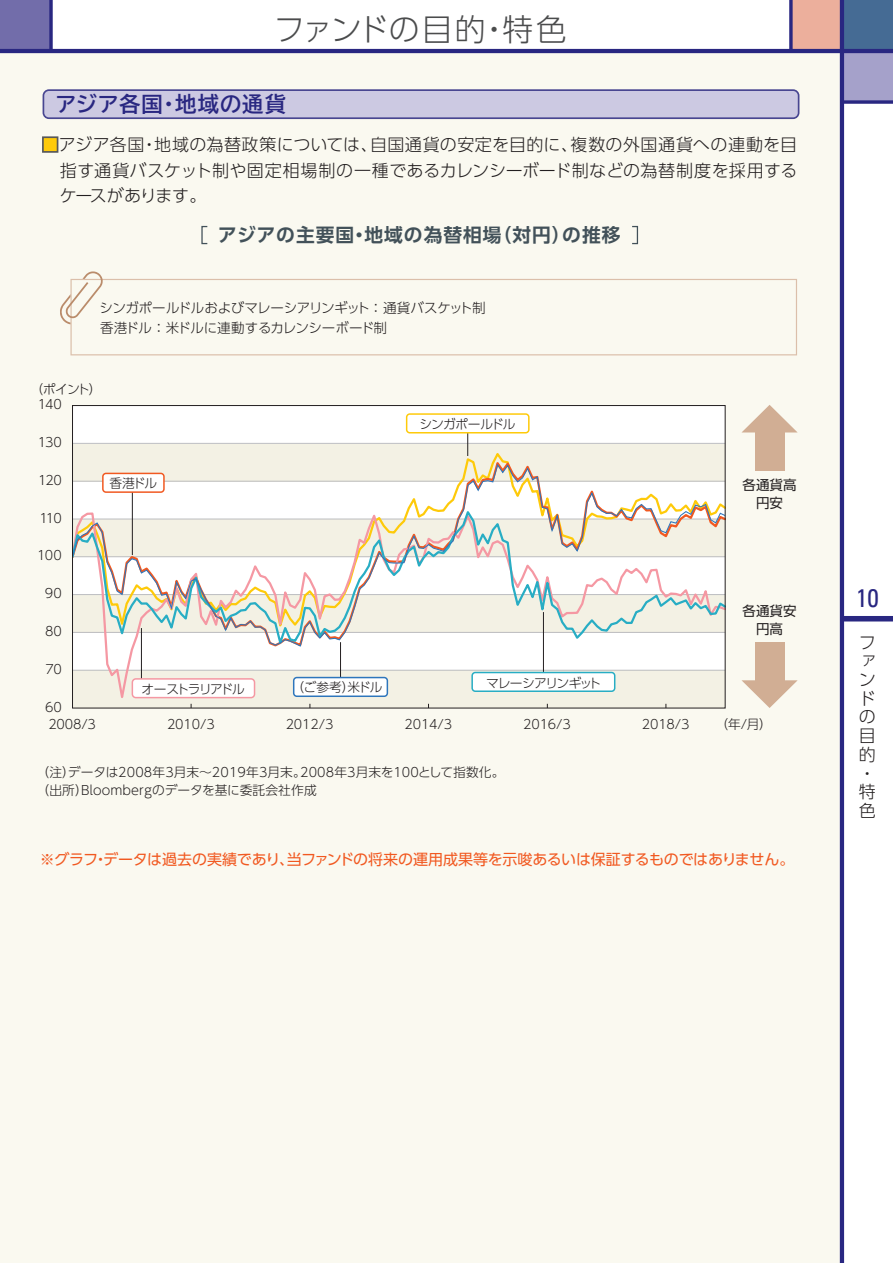
<style>
.page{position:relative;width:893px;height:1263px;background:#fff}
.page>*{position:absolute;margin:0;border:0;box-sizing:border-box;transform-origin:0 0}
.t1{font:300 30.9px "UD Shin Go Pro";letter-spacing:.005em;color:#4b4c4d}
.t2{font:condensed 25.5px "Univers";color:#292781}
.t3{font:700 21.3px "TBUD Go Std";letter-spacing:.045em;color:#292781}
.t4{font:700 18.75px "UD Shin Go Pro De";letter-spacing:.05em;color:#425159}
.t5{font:300 16.95px/18.8px "UD Shin Go Pro";letter-spacing:.015em;color:#231f20}
.t6{font:15px "UD Shin Go Pro";letter-spacing:-.015em;color:#f15921}
.t7{font:300 13.5px/20.2px "UD Shin Go Pro";letter-spacing:-.035em;color:#231f20}
.t8{font:13.5px/18.1px "UD Shin Go Pro";color:#231f20;text-align:center}
.t9{font:300 12.75px/15.1px "UD Shin Go Pro";letter-spacing:-.015em;color:#231f20}
.t10{font:300 12.75px/18.1px "UD Shin Go Pro";letter-spacing:.01em;color:#231f20}
.t11{font:300 12.75px "UD Shin Go Pro";letter-spacing:-.095em;color:#231f20}
.t12{font:300 12.75px "UD Shin Go Pro";letter-spacing:-.11em;color:#231f20}
.t13{font:300 12.75px "UD Shin Go Pro";letter-spacing:-.075em;color:#231f20}
.s1{color:#feca0a}
</style>
<div class="page">
<div style="left:0;top:0;width:51px;height:51px;background:#726daa"></div>
<svg style="left:49px;top:0;width:4px;height:49px"></svg>
<div style="left:842px;top:0;width:51px;height:51px;background:#456b94"></div>
<div style="left:842px;top:51px;width:51px;height:51px;background:#a5a1ca"></div>
<div style="left:791px;top:0;width:51px;height:51px;background:#ecaf9c"></div>
<div style="left:0;top:51px;width:842px;height:1212px;background:#faf9f0"></div>
<div style="left:842px;top:616px;width:51px;height:5px;background:#292781"></div>
<hr style="left:840px;top:0;width:4px;height:1263px;background:#292781">
<hr style="left:0;top:49px;width:893px;height:4px;background:#292781">
<svg style="left:844px;top:100px;width:49px;height:4px"></svg>
<svg style="left:789px;top:0;width:4px;height:49px"></svg>
<svg style="left:43px;top:89px;width:756px;height:30px;background:#bdbad8"></svg>
<div style="left:42px;top:136px;width:16px;height:17px;border:2px solid #57585a"></div>
<div style="left:755px;top:429px;width:29px;height:42px;background:#d1ae94"></div>
<svg style="left:742px;top:405px;width:55px;height:27px"></svg>
<div style="left:755px;top:642px;width:29px;height:41px;background:#d1ae94"></div>
<svg style="left:741px;top:680px;width:57px;height:28px"></svg>
<svg style="left:70px;top:279px;width:727px;height:76px"></svg>
<svg style="left:60px;top:271px;width:43px;height:53px"></svg>
<div style="left:631px;top:226px;width:7px;height:18px;border:1px solid #425159"></div>
<div style="left:73px;top:405px;width:652px;height:303px;background:#fff"></div>
<div style="left:72px;top:444px;width:653px;height:38px;background:#f3f1e4"></div>
<hr style="left:73px;top:443px;width:652px;height:1px;background:#bcbdc0">
<svg style="left:74px;top:650px;width:649px;height:56px"></svg>
<svg style="left:74px;top:462px;width:649px;height:185px"></svg>
<hr style="left:467px;top:416px;width:1px;height:40px;background:#231f20">
<div style="left:407px;top:414px;width:122px;height:19px;background:#fff;border-radius:3px"></div>
<div style="left:406px;top:413px;width:124px;height:20px;border:2px solid #feca0a;border-radius:3px"></div>
<hr style="left:543px;top:612px;width:1px;height:62px;background:#231f20">
<div style="left:472px;top:672px;width:143px;height:19px;background:#fff;border-radius:3px"></div>
<div style="left:471px;top:672px;width:144px;height:20px;border:2px solid #28adc4;border-radius:3px"></div>
<hr style="left:340px;top:642px;width:1px;height:42px;background:#231f20">
<div style="left:294px;top:677px;width:93px;height:19px;background:#fff;border-radius:3px"></div>
<div style="left:293px;top:677px;width:95px;height:20px;border:2px solid #2e76bc;border-radius:3px"></div>
<hr style="left:132px;top:488px;width:1px;height:67px;background:#231f20">
<div style="left:103px;top:473px;width:61px;height:19px;background:#fff;border-radius:3px"></div>
<div style="left:102px;top:473px;width:63px;height:20px;border:2px solid #f15921;border-radius:3px"></div>
<hr style="left:141px;top:628px;width:1px;height:53px;background:#231f20">
<div style="left:132px;top:679px;width:123px;height:19px;background:#fff;border-radius:4px"></div>
<div style="left:132px;top:678px;width:123px;height:20px;border:2px solid #f598a3;border-radius:4px"></div>
<h1 class="t1" style="left:274px;top:4px;width:295px">ファンドの目的・特色</h1>
<p class="t3" style="left:55px;top:87px;width:232px">アジア各国・地域の通貨</p>
<p class="t5" style="left:60px;top:131px;width:739px;line-height:25.5px;text-align:justify;text-indent:-18px"><span class="s1">■</span>アジア各国・地域の為替政策については、自国通貨の安定を目的に、複数の外国通貨への連動を目指す通貨バスケット制や固定相場制の一種であるカレンシーボード制などの為替制度を採用するケースがあります。</p>
<p class="t4" style="left:218px;top:220px;width:404px">アジアの主要国・地域の為替相場（対円）の推移</p>
<p class="t7" style="left:100px;top:297px;width:388px">シンガポールドルおよびマレーシアリンギット ： 通貨バスケット制香港ドル ： 米ドルに連動するカレンシーボード制</p>
<p class="t9" style="left:38px;top:381px;width:65px;text-indent:-7px">（ポイント）<br>140</p>
<p class="t9" style="left:38px;top:434px;width:26px">130</p>
<p class="t9" style="left:38px;top:472px;width:25px">120</p>
<p class="t9" style="left:39px;top:510px;width:24px">110</p>
<p class="t9" style="left:37px;top:548px;width:26px">100</p>
<p class="t9" style="left:45px;top:585px;width:19px">90</p>
<p class="t9" style="left:45px;top:623px;width:18px">80</p>
<p class="t9" style="left:45px;top:661px;width:18px">70</p>
<p class="t9" style="left:45px;top:699px;width:18px">60</p>
<p class="t9" style="left:109px;top:475px;width:49px">香港ドル</p>
<p class="t12" style="left:142px;top:678px;width:105px">オーストラリアドル</p>
<p class="t13" style="left:419px;top:414px;width:98px">シンガポールドル</p>
<p class="t9" style="left:291px;top:679px;width:93px">（ご参考）米ドル</p>
<p class="t11" style="left:486px;top:672px;width:116px">マレーシアリンギット</p>
<p class="t8" style="left:743px;top:476px;width:55px">各通貨高円安</p>
<p class="t8" style="left:743px;top:601px;width:55px">各通貨安円高</p>
<p class="t9" style="left:48px;top:716px;width:49px">2008/3</p>
<p class="t9" style="left:167px;top:716px;width:49px">2010/3</p>
<p class="t9" style="left:286px;top:716px;width:49px">2012/3</p>
<p class="t9" style="left:404px;top:716px;width:49px">2014/3</p>
<p class="t9" style="left:523px;top:716px;width:49px">2016/3</p>
<p class="t9" style="left:642px;top:716px;width:49px">2018/3</p>
<p class="t9" style="left:715px;top:716px;width:58px">（年/月）</p>
<p class="t10" style="left:37px;top:762px;width:470px">（注）データは2008年3月末～2019年3月末。2008年3月末を100として指数化。（出所）Bloombergのデータを基に委託会社作成</p>
<p class="t6" style="left:40px;top:847px;width:756px">※グラフ・データは過去の実績であり、当ファンドの将来の運用成果等を示唆あるいは保証するものではありません。</p>
<h2 class="t2" style="left:856px;top:582px;width:24px">10</h2>
<p class="t5" style="left:859px;top:632px;width:18px">ファンドの目的・特色</p>
</div>
